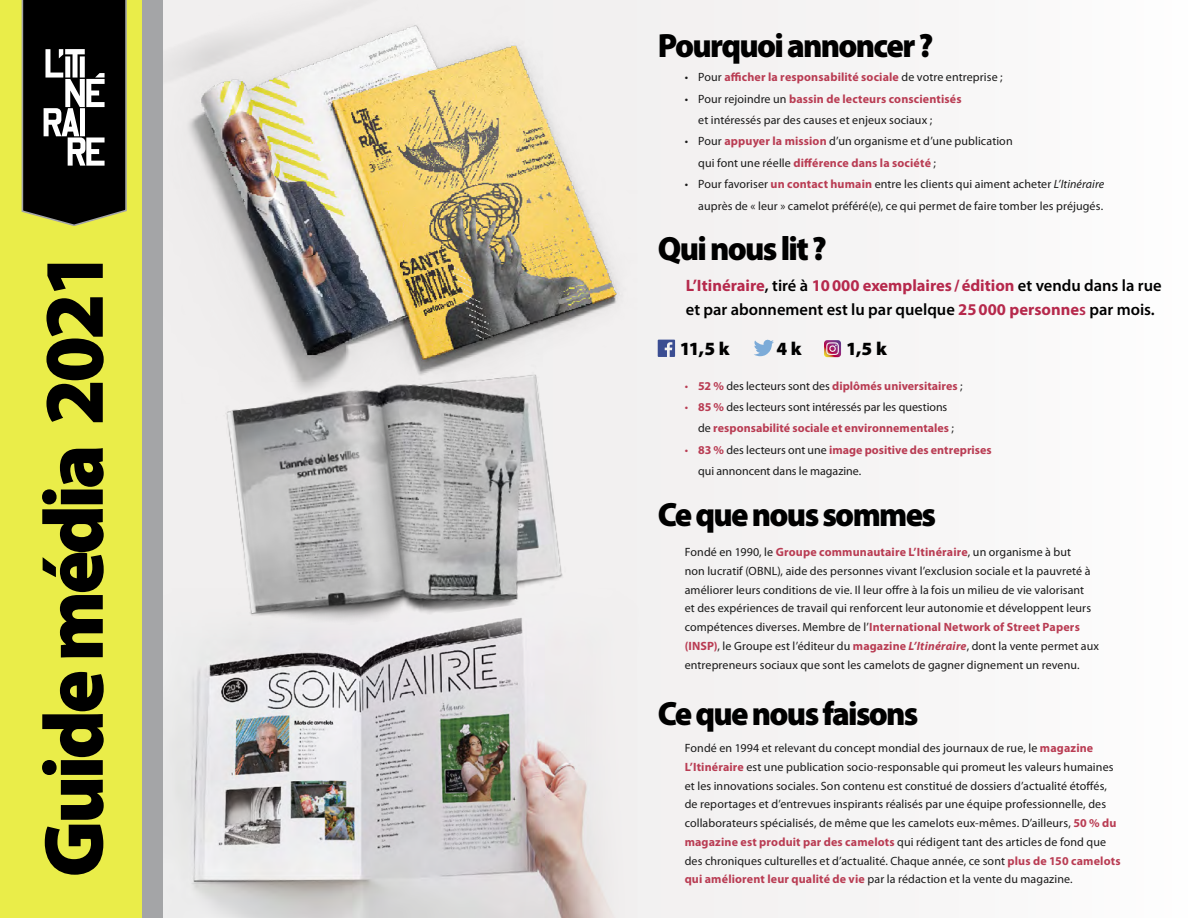
<style>
.page{position:relative;width:1188px;height:918px;background:#fff}
.page>*{position:absolute;margin:0;border:0;box-sizing:border-box;transform-origin:0 0}
.t1{font:900 85.2px "Myriad Pro";letter-spacing:-.05em;color:#000;scale:.96 1}
.t2{font:900 33.75px "Myriad Pro";letter-spacing:-.055em;color:#000;scale:.96 1}
.t3{font:900 18.75px "Myriad Pro";color:#000}
.t4{font:600 16.5px/24px "Myriad Pro";color:#000}
.t5{font:12px/18.8px "Myriad Pro";letter-spacing:.01em;color:#191919}
.t6{font:700 12px/21.3px "Myriad Pro";letter-spacing:.005em;color:#b93c53}
.s1{font-weight:400;color:#191919}
.s2{font-weight:700;color:#b93c53}
.s3{font-style:italic}
.s4{font-weight:700;color:#b6294c}
.s5{color:#b6294c}
.s6{font-weight:400}
.s7{color:#b93c53}
.s8{font-weight:700;font-style:italic;color:#b93c53}
</style>
<div class="page">
<div style="left:162px;top:0;width:1026px;height:918px;background:#f1efef"></div>
<svg style="left:754px;top:339px;width:20px;height:17px"></svg>
<svg style="left:824px;top:340px;width:17px;height:17px"></svg>
<svg style="left:658px;top:340px;width:17px;height:17px"></svg>
<div style="left:0;top:0;width:158px;height:918px;background:#eaed49"></div>
<svg style="left:21px;top:0;width:106px;height:226px;background:#2d2d26"></svg>
<img style="left:172px;top:640px;width:440px;height:278px">
<img style="left:170px;top:17px;width:449px;height:335px">
<img style="left:226px;top:352px;width:337px;height:288px">
<div style="left:143px;top:0;width:20px;height:918px;background:#a4a5a7"></div>
<h1 class="t1" style="left:17px;top:878px;width:655px;rotate:-90deg">Guide média 2021</h1>
<h2 class="t2" style="left:658px;top:23px;width:289px">Pourquoi annoncer ?</h2>
<p class="t6" style="left:685px;top:66px;width:320px"><span class="s1">• Pour</span> afficher la responsabilité sociale <span class="s1">de votre entreprise ;</span></p>
<p class="t5" style="left:698px;top:88px;width:265px;line-height:21.3px;text-indent:-14px">• Pour rejoindre un <span class="s2">bassin de lecteurs conscientisés </span>et intéressés par des causes et enjeux sociaux ;</p>
<p class="t5" style="left:698px;top:131px;width:316px;line-height:21.3px;text-indent:-14px">• Pour <span class="s2">appuyer la mission</span> d’un organisme et d’une publication qui font une réelle <span class="s2">différence dans la société</span> ;</p>
<p class="t5" style="left:685px;top:173px;width:421px;line-height:21.3px;text-align:right">• Pour favoriser <span class="s2">un contact humain</span> entre les clients qui aiment acheter <span class="s3">L’Itinéraire </span>auprès de « leur » camelot préféré(e), ce qui permet de faire tomber les préjugés.</p>
<h2 class="t2" style="left:658px;top:226px;width:178px">Qui nous lit ?</h2>
<h3 class="t4" style="left:686px;top:273px;width:477px"><span class="s4">L’Itinéraire</span>, tiré à <span class="s4">10000 exemplaires/édition</span> et vendu dans la rue et par abonnement est lu par quelque <span class="s4">25000 personne</span><span class="s5">s</span> par mois.</h3>
<h3 class="t3" style="left:680px;top:336px;width:51px">11,5 k</h3>
<h3 class="t3" style="left:777px;top:336px;width:27px">4 k</h3>
<h3 class="t3" style="left:846px;top:336px;width:42px">1,5 k</h3>
<p class="t6" style="left:685px;top:375px;width:279px"><span class="s6">•</span> 52 % <span class="s1">des lecteurs sont des</span> diplômés universitaires <span class="s1">;</span></p>
<p class="t6" style="left:698px;top:396px;width:257px;text-indent:-13px"><span class="s6">•</span> 85 % <span class="s1">des lecteurs sont intéressés par les questions de</span> responsabilité sociale et environnementales <span class="s1">;</span></p>
<p class="t5" style="left:698px;top:439px;width:295px;line-height:21.3px;text-indent:-13px"><span class="s7">•</span> <span class="s2">83 %</span> des lecteurs ont une <span class="s2">image positive des entreprises </span>qui annoncent dans le magazine.</p>
<h2 class="t2" style="left:658px;top:492px;width:292px">Ce que nous sommes</h2>
<p class="t5" style="left:685px;top:543px;width:416px">Fondé en 1990, le <span class="s2">Groupe communautaire L’Itinéraire</span>, un organisme à but<br>non lucratif (OBNL), aide des personnes vivant l’exclusion sociale et la pauvreté à améliorer leurs conditions de vie. Il leur offre à la fois un milieu de vie valorisant<br>et des expériences de travail qui renforcent leur autonomie et développent leurs compétences diverses. Membre de l’<span class="s2">International Network of Street Papers (INSP)</span>, le Groupe est l’éditeur du <span class="s2">magazine</span> <span class="s8">L’Itinéraire</span>, dont la vente permet aux entrepreneurs sociaux que sont les camelots de gagner dignement un revenu.</p>
<h2 class="t2" style="left:658px;top:691px;width:273px">Ce que nous faisons</h2>
<p class="t5" style="left:685px;top:739px;width:437px">Fondé en 1994 et relevant du concept mondial des journaux de rue, le <span class="s2">magazine L’Itinéraire</span> est une publication socio-responsable qui promeut les valeurs humaines et les innovations sociales. Son contenu est constitué de dossiers d’actualité étoffés, de reportages et d’entrevues inspirants réalisés par une équipe professionnelle, des collaborateurs spécialisés, de même que les camelots eux-mêmes. D’ailleurs, <span class="s2">50 % du magazine est produit par des camelots</span> qui rédigent tant des articles de fond que des chroniques culturelles et d’actualité. Chaque année, ce sont <span class="s2">plus de 150 camelots qui améliorent leur qualité de vie</span> par la rédaction et la vente du magazine.</p>
</div>
